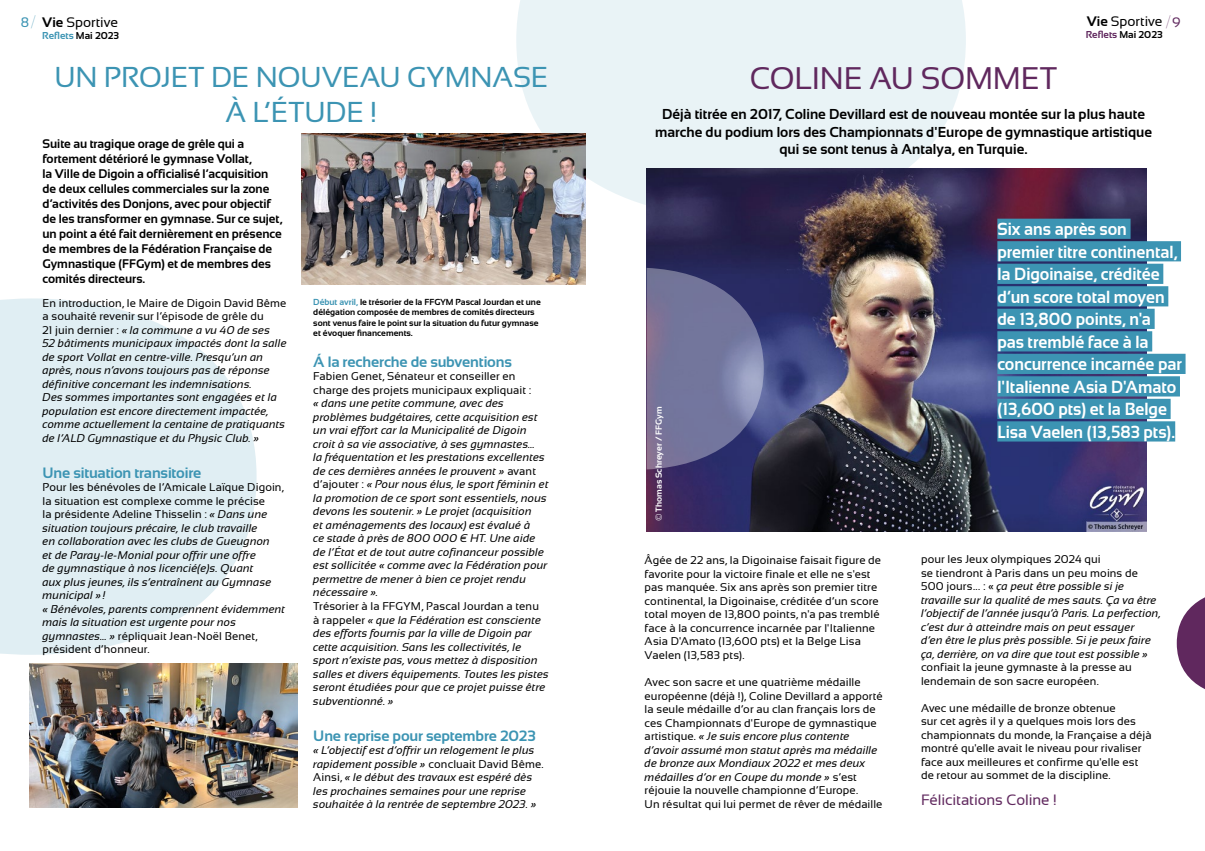
<style>
.page{position:relative;width:1205px;height:851px;background:#fff}
.page>*{position:absolute;margin:0;border:0;box-sizing:border-box;transform-origin:0 0}
.t1{font:31.25px "Sansation";letter-spacing:-.01em;color:#60285e}
.t2{font:28.75px/34.5px "Sansation";letter-spacing:-.005em;color:#3c94b3;text-align:center}
.t3{font:700 17.5px/22.5px "Sansation";color:#fff;scale:.94 1}
.t4{font:700 15px "Sansation";letter-spacing:-.01em;color:#3c94b3}
.t5{font:15px "Sansation";letter-spacing:-.005em;color:#60285e}
.t6{font:700 14.38px/17.2px "Sansation";color:#000;text-align:center}
.t7{font:13.75px "Sansation";color:#000}
.t8{font:13.75px "Sansation";color:#3c94b3}
.t9{font:700 12.5px/15px "Sansation";letter-spacing:-.005em;color:#000}
.t10{font:italic 11.25px/13.5px "Sansation";letter-spacing:.01em;color:#000}
.t11{font:11.25px/13.5px "Sansation";letter-spacing:.01em;color:#000}
.t12{font:700 10px "Sansation";color:#60285e}
.t13{font:700 10px "Sansation";color:#3c94b3}
.t14{font:700 8.75px/10.5px "Sansation";color:#000}
.t15{font:700 8.75px "Sansation";color:#fff}
.s1{font-family:"Hiragino Sans W0"}
.s2{font-weight:700}
.s3{color:#000}
.s4{font-style:normal}
.s5{color:#3c94b3}
.s6{font-family:"Hiragino Sans W0";color:#60285e}
.s7{color:#60285e}
.s8{font-style:italic}
</style>
<div class="page">
<svg style="left:0;top:298px;width:257px;height:357px;fill:#e0eef3"></svg>
<div style="left:516px;top:0;width:450px;height:219px;background:#e9f3f6"></div>
<svg style="left:1176px;top:597px;width:29px;height:92px"></svg>
<img style="left:647px;top:169px;width:499px;height:362px">
<img style="left:30px;top:663px;width:267px;height:144px">
<img style="left:301px;top:134px;width:285px;height:151px">
<svg style="left:647px;top:268px;width:117px;height:201px;background:#696a93"></svg>
<div style="left:997px;top:219px;width:133px;height:20px;background:#3c94b3"></div>
<div style="left:997px;top:241px;width:184px;height:20px;background:#3c94b3"></div>
<div style="left:997px;top:264px;width:166px;height:20px;background:#3c94b3"></div>
<div style="left:997px;top:286px;width:171px;height:20px;background:#3c94b3"></div>
<div style="left:997px;top:309px;width:157px;height:20px;background:#3c94b3"></div>
<div style="left:997px;top:331px;width:155px;height:20px;background:#3c94b3"></div>
<div style="left:997px;top:354px;width:188px;height:20px;background:#3c94b3"></div>
<div style="left:997px;top:376px;width:183px;height:20px;background:#3c94b3"></div>
<div style="left:997px;top:399px;width:173px;height:20px;background:#3c94b3"></div>
<div style="left:997px;top:421px;width:178px;height:20px;background:#3c94b3"></div>
<p class="t8" style="left:21px;top:15px;width:16px">8 <span class="s1">/</span></p>
<p class="t7" style="left:42px;top:14px;width:77px"><span class="s2">Vie</span> Sportive</p>
<p class="t13" style="left:42px;top:30px;width:78px">Reflets <span class="s3">Mai 2023</span></p>
<h2 class="t2" style="left:54px;top:60px;width:495px">UN PROJET DE NOUVEAU GYMNASE<br>À L’ÉTUDE !</h2>
<p class="t9" style="left:43px;top:136px;width:241px">Suite au tragique orage de grêle qui a fortement détérioré le gymnase Vollat,<br>la Ville de Digoin a officialisé l’acquisition de deux cellules commerciales sur la zone d’activités des Donjons, avec pour objectif de les transformer en gymnase. Sur ce sujet, un point a été fait dernièrement en présence de membres de la Fédération Française de Gymnastique (FFGym) et de membres des comités directeurs.</p>
<p class="t10" style="left:43px;top:296px;width:246px"><span class="s4">En introduction, le Maire de Digoin David Bême a souhaité revenir sur l’épisode de grêle du<br>21 juin dernier :</span> « la commune a vu 40 de ses<br>52 bâtiments municipaux impactés dont la salle de sport Vollat en centre-ville. Presqu’un an après, nous n’avons toujours pas de réponse définitive concernant les indemnisations.<br>Des sommes importantes sont engagées et la population est encore directement impactée, comme actuellement la centaine de pratiquants de l’ALD Gymnastique et du Physic Club. »</p>
<h3 class="t4" style="left:43px;top:464px;width:160px">Une situation transitoire</h3>
<p class="t10" style="left:43px;top:480px;width:244px"><span class="s4">Pour les bénévoles de l’Amicale Laïque Digoin, la situation est complexe comme le précise<br>la présidente Adeline Thisselin :</span> « Dans une situation toujours précaire, le club travaille<br>en collaboration avec les clubs de Gueugnon<br>et de Paray-le-Monial pour offrir une offre<br>de gymnastique à nos licencié(e)s. Quant<br>aux plus jeunes, ils s’entraînent au Gymnase municipal » !<br>« Bénévoles, parents comprennent évidemment mais la situation est urgente pour nos gymnastes… » <span class="s4">répliquait Jean-Noël Benet, président d’honneur.</span></p>
<p class="t14" style="left:313px;top:296px;width:229px"><span class="s5">Début avril,</span> le trésorier de la FFGYM Pascal Jourdan et une délégation composée de membres de comités directeurs sont venus faire le point sur la situation du futur gymnase et évoquer financements.</p>
<h3 class="t4" style="left:313px;top:353px;width:200px">Á la recherche de subventions</h3>
<p class="t11" style="left:313px;top:369px;width:219px">Fabien Genet, Sénateur et conseiller en charge des projets municipaux expliquait :</p>
<p class="t10" style="left:313px;top:396px;width:237px">« dans une petite commune, avec des problèmes budgétaires, cette acquisition est un vrai effort car la Municipalité de Digoin croit à sa vie associative, à ses gymnastes…<br>la fréquentation et les prestations excellentes de ces dernières années le prouvent » <span class="s4">avant d’ajouter :</span> « Pour nous élus, le sport féminin et la promotion de ce sport sont essentiels, nous devons les soutenir. » Le projet (acquisition<br>et aménagements des locaux) est évalué à<br>ce stade à près de 800 000 € HT. Une aide de l’État et de tout autre cofinanceur possible est sollicitée « comme avec la Fédération pour permettre de mener à bien ce projet rendu nécessaire ».</p>
<p class="t10" style="left:313px;top:599px;width:237px"><span class="s4">Trésorier à la FFGYM, Pascal Jourdan a tenu<br>à rappeler</span> « que la Fédération est consciente des efforts fournis par la ville de Digoin par cette acquisition. Sans les collectivités, le sport n’existe pas, vous mettez à disposition salles et divers équipements. Toutes les pistes seront étudiées pour que ce projet puisse être subventionné. »</p>
<h3 class="t4" style="left:313px;top:726px;width:224px">Une reprise pour septembre 2023</h3>
<p class="t10" style="left:313px;top:743px;width:232px">« L’objectif est d’offrir un relogement le plus rapidement possible » <span class="s4">concluait David Bême.<br>Ainsi,</span> « le début des travaux est espéré dès les prochaines semaines pour une reprise souhaitée à la rentrée de septembre 2023. »</p>
<h1 class="t1" style="left:750px;top:60px;width:309px">COLINE AU SOMMET</h1>
<p class="t7" style="left:1087px;top:14px;width:95px"><span class="s2">Vie</span> Sportive <span class="s6">/</span> <span class="s7">9</span></p>
<p class="t12" style="left:1086px;top:29px;width:78px">Reflets <span class="s3">Mai 2023</span></p>
<p class="t6" style="left:655px;top:106px;width:498px">Déjà titrée en 2017, Coline Devillard est de nouveau montée sur la plus haute marche du podium lors des Championnats d'Europe de gymnastique artistique qui se sont tenus à Antalya, en Turquie.</p>
<p class="t15" style="left:654px;top:521px;width:116px;rotate:-90deg">© Thomas Schreyer / FFGym</p>
<p class="t11" style="left:645px;top:553px;width:238px">Âgée de 22 ans, la Digoinaise faisait figure de favorite pour la victoire finale et elle ne s'est pas manquée. Six ans après son premier titre continental, la Digoinaise, créditée d’un score total moyen de 13,800 points, n'a pas tremblé face à la concurrence incarnée par l'Italienne Asia D'Amato (13,600 pts) et la Belge Lisa Vaelen (13,583 pts).</p>
<p class="t11" style="left:645px;top:675px;width:239px">Avec son sacre et une quatrième médaille européenne (déjà !), Coline Devillard a apporté la seule médaille d’or au clan français lors de ces Championnats d'Europe de gymnastique artistique. <span class="s8">« Je suis encore plus contente d’avoir assumé mon statut après ma médaille de bronze aux Mondiaux 2022 et mes deux médailles d’or en Coupe du monde »</span> s’est réjouie la nouvelle championne d’Europe.<br>Un résultat qui lui permet de rêver de médaille</p>
<h3 class="t3" style="left:997px;top:218px;width:198px">Six ans après son premier titre continental, la Digoinaise, créditée d’un score total moyen de 13,800 points, n'a pas tremblé face à la concurrence incarnée par l'Italienne Asia D'Amato (13,600 pts) et la Belge<br>Lisa Vaelen (13,583 pts).</h3>
<p class="t10" style="left:921px;top:552px;width:241px"><span class="s4">pour les Jeux olympiques 2024 qui<br>se tiendront à Paris dans un peu moins de 500 jours... : «</span> ça peut être possible si je travaille sur la qualité de mes sauts. Ça va être l’objectif de l’année jusqu’à Paris. La perfection, c’est dur à atteindre mais on peut essayer<br>d’en être le plus près possible. Si je peux faire ça, derrière, on va dire que tout est possible »</p>
<p class="t11" style="left:921px;top:660px;width:212px">confiait la jeune gymnaste à la presse au lendemain de son sacre européen.</p>
<p class="t11" style="left:921px;top:701px;width:232px">Avec une médaille de bronze obtenue<br>sur cet agrès il y a quelques mois lors des championnats du monde, la Française a déjà montré qu'elle avait le niveau pour rivaliser face aux meilleures et confirme qu'elle est de retour au sommet de la discipline.</p>
<h3 class="t5" style="left:921px;top:790px;width:137px">Félicitations Coline !</h3>
</div>
